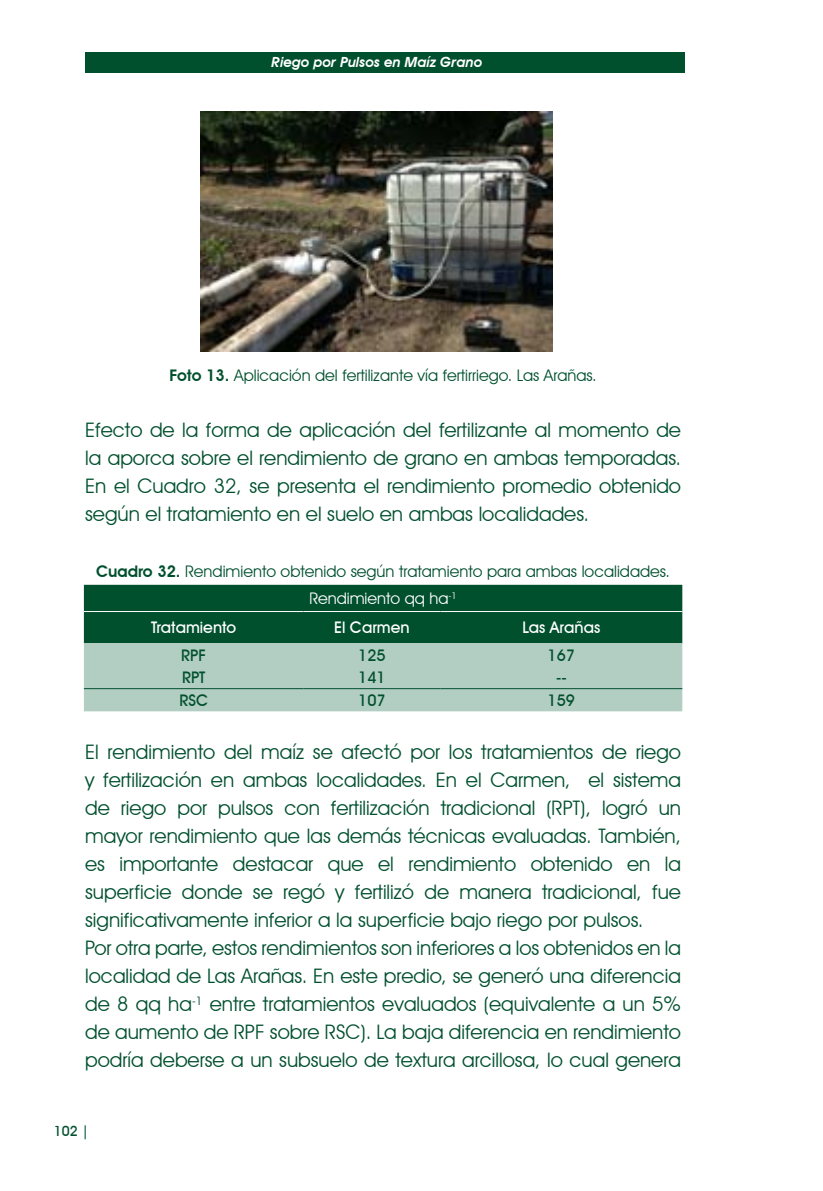
<style>
.page{position:relative;width:823px;height:1191px;background:#fff}
.page>*{position:absolute;margin:0;border:0;box-sizing:border-box;transform-origin:0 0}
.t1{font:20px/28px "Avant Garde IT Cby BT";color:#00502e;text-align:justify}
.t2{font:16px "Avant Garde IT Cby BT";color:#00502e}
.t3{font:500 16px "Avant Garde IT Cby BT";color:#fff}
.t4{font:500 16px "Avant Garde IT Cby BT";color:#00502e}
.t5{font:16px "Avant Garde IT Cby BT";color:#fff}
.t6{font:italic 600 14px "Avant Garde IT Cby BT";color:#fff}
.t7{font:500 14px "Avant Garde IT Cby BT";color:#00502e}
.s1{font-weight:600}
</style>
<div class="page">
<div style="left:86px;top:52px;width:598px;height:21px;background:#00502e"></div>
<div style="left:84px;top:585px;width:598px;height:58px;background:#00502e"></div>
<div style="left:84px;top:643px;width:598px;height:68px;background:#b2cdc2"></div>
<hr style="left:84px;top:688px;width:219px;height:1px;background:#00502e">
<hr style="left:303px;top:688px;width:137px;height:1px;background:#00502e">
<hr style="left:440px;top:688px;width:242px;height:1px;background:#00502e">
<hr style="left:84px;top:611px;width:219px;height:1px;background:#fff">
<hr style="left:303px;top:611px;width:137px;height:1px;background:#fff">
<hr style="left:440px;top:611px;width:242px;height:1px;background:#fff">
<img style="left:201px;top:112px;width:351px;height:240px">
<p class="t6" style="left:271px;top:54px;width:212px">Riego por Pulsos en Maíz Grano</p>
<p class="t2" style="left:169px;top:365px;width:428px"><span class="s1">Foto 13.</span> Aplicación del fertilizante vía fertirriego. Las Arañas.</p>
<p class="t1" style="left:85px;top:415px;width:597px">Efecto de la forma de aplicación del fertilizante al momento de la aporca sobre el rendimiento de grano en ambas temporadas.<br>En el Cuadro 32, se presenta el rendimiento promedio obtenido según el tratamiento en el suelo en ambas localidades.</p>
<p class="t2" style="left:96px;top:561px;width:575px"><span class="s1">Cuadro 32.</span> Rendimiento obtenido según tratamiento para ambas localidades.</p>
<p class="t5" style="left:309px;top:589px;width:149px">Rendimiento qq ha<sup>-1</sup></p>
<p class="t3" style="left:151px;top:618px;width:87px">Tratamiento</p>
<p class="t3" style="left:334px;top:618px;width:77px">El Carmen</p>
<p class="t3" style="left:522px;top:618px;width:79px">Las Arañas</p>
<p class="t4" style="left:181px;top:645px;width:26px">RPF</p>
<p class="t4" style="left:358px;top:645px;width:29px">125</p>
<p class="t4" style="left:547px;top:645px;width:29px">167</p>
<p class="t4" style="left:182px;top:668px;width:25px">RPT</p>
<p class="t4" style="left:358px;top:668px;width:29px">141</p>
<p class="t4" style="left:555px;top:668px;width:12px">--</p>
<p class="t4" style="left:179px;top:690px;width:30px">RSC</p>
<p class="t4" style="left:358px;top:690px;width:29px">107</p>
<p class="t4" style="left:547px;top:690px;width:29px">159</p>
<p class="t1" style="left:85px;top:738px;width:597px">El rendimiento del maíz se afectó por los tratamientos de riego y fertilización en ambas localidades. En el Carmen, el sistema de riego por pulsos con fertilización tradicional (RPT), logró un mayor rendimiento que las demás técnicas evaluadas. También, es importante destacar que el rendimiento obtenido en la superficie donde se regó y fertilizó de manera tradicional, fue significativamente inferior a la superficie bajo riego por pulsos.</p>
<p class="t1" style="left:85px;top:934px;width:597px">Por otra parte, estos rendimientos son inferiores a los obtenidos en la localidad de Las Arañas. En este predio, se generó una diferencia de 8 qq ha<sup>-1</sup> entre tratamientos evaluados (equivalente a un 5% de aumento de RPF sobre RSC). La baja diferencia en rendimiento podría deberse a un subsuelo de textura arcillosa, lo cual genera</p>
<p class="t7" style="left:54px;top:1122px;width:37px">102 |</p>
</div>
